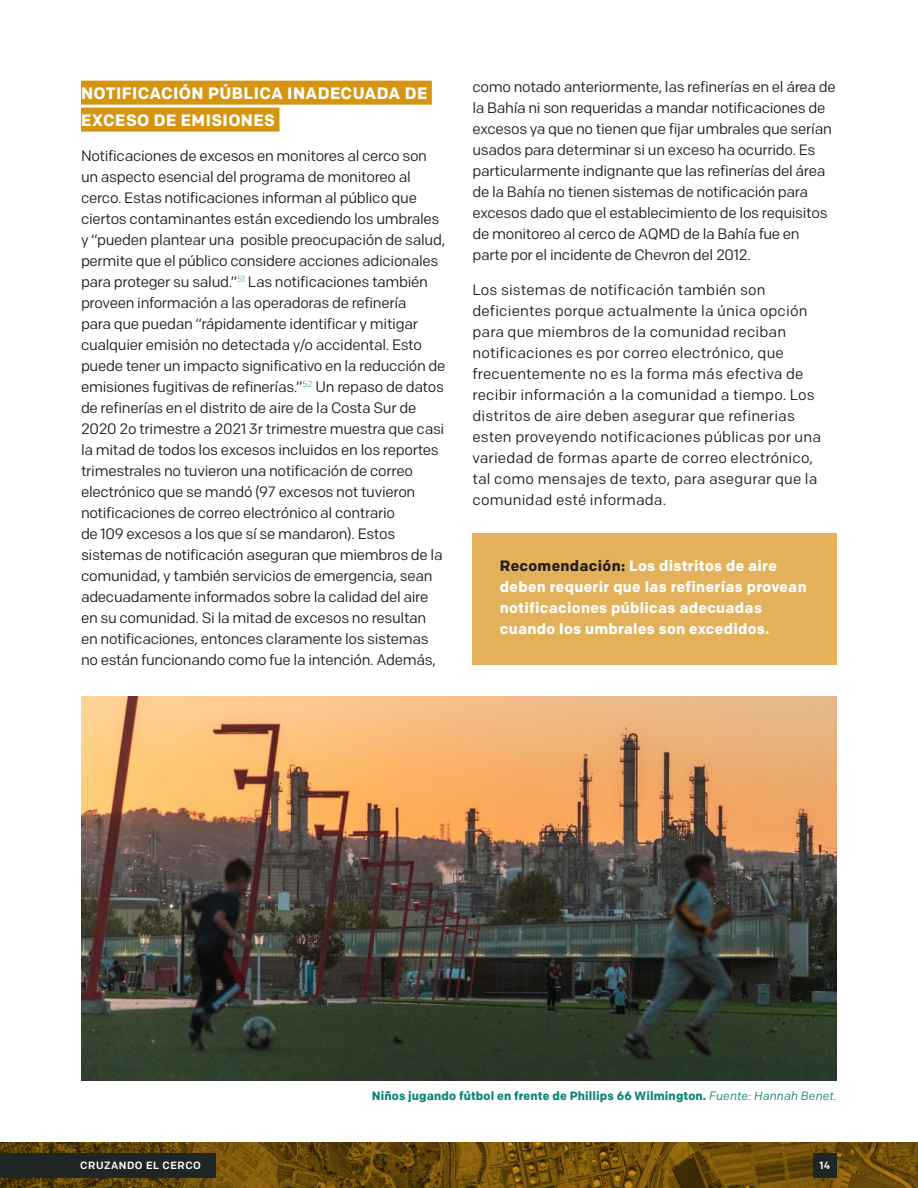
<style>
.page{position:relative;width:918px;height:1188px;background:#fff}
.page>*{position:absolute;margin:0;border:0;box-sizing:border-box;transform-origin:0 0}
.t1{font:700 16.5px/27px "Colfax";letter-spacing:.025em;color:#fff}
.Body{font:15px/21px "Colfax";letter-spacing:-.02em;color:#201f1e}
.Body-2{font:15px/21px "Colfax";letter-spacing:.01em;color:#201f1e}
.Recommendation_Body{font:700 15px/21px "Colfax";letter-spacing:.02em;color:#fff}
.t2{font:700 12px "Colfax";letter-spacing:.01em;color:#0c8575}
.t3{font:500 10.5px "Colfax";letter-spacing:.05em;color:#fff}
.s1{color:#231f20}
.s2{font-weight:400;font-style:italic}
</style>
<div class="page">
<svg style="left:0;top:1143px;width:918px;height:45px;background:#6c4c09"></svg>
<div style="left:0;top:1153px;width:216px;height:25px;background:#1e2626"></div>
<div style="left:813px;top:1153px;width:24px;height:25px;background:#1e2626"></div>
<div style="left:81px;top:81px;width:351px;height:24px;background:#d59510"></div>
<div style="left:81px;top:108px;width:198px;height:24px;background:#d59510"></div>
<img style="left:81px;top:697px;width:756px;height:383px">
<div style="left:473px;top:533px;width:364px;height:132px;background:#e2b15a"></div>
<h2 class="t1" style="left:81px;top:80px;width:348px">NOTIFICACIÓN PÚBLICA INADECUADA DE<br>EXCESO DE EMISIONES</h2>
<p class="Body" style="left:81px;top:145px;width:366px">Notificaciones de excesos en monitores al cerco son un aspecto esencial del programa de monitoreo al cerco. Estas notificaciones informan al público que ciertos contaminantes están excediendo los umbrales y “pueden plantear una posible preocupación de salud, permite que el público considere acciones adicionales para proteger su salud.”<sup>51</sup> Las notificaciones también proveen información a las operadoras de refinería<br>para que puedan “rápidamente identificar y mitigar cualquier emisión no detectada y/o accidental. Esto puede tener un impacto significativo en la reducción de emisiones fugitivas de refinerías.”<sup>52</sup> Un repaso de datos de refinerías en el distrito de aire de la Costa Sur de 2020 2o trimestre a 2021 3r trimestre muestra que casi la mitad de todos los excesos incluidos en los reportes trimestrales no tuvieron una notificación de correo electrónico que se mandó (97 excesos not tuvieron notificaciones de correo electrónico al contrario<br>de 109 excesos a los que sí se mandaron). Estos sistemas de notificación aseguran que miembros de la comunidad, y también servicios de emergencia, sean adecuadamente informados sobre la calidad del aire en su comunidad. Si la mitad de excesos no resultan en notificaciones, entonces claramente los sistemas no están funcionando como fue la intención. Además,</p>
<p class="Body" style="left:472px;top:76px;width:365px">como notado anteriormente, las refinerías en el área de la Bahía ni son requeridas a mandar notificaciones de excesos ya que no tienen que fijar umbrales que serían usados para determinar si un exceso ha ocurrido. Es particularmente indignante que las refinerías del área de la Bahía no tienen sistemas de notificación para excesos dado que el establecimiento de los requisitos de monitoreo al cerco de AQMD de la Bahía fue en parte por el incidente de Chevron del 2012.</p>
<p class="Body-2" style="left:472px;top:279px;width:350px">Los sistemas de notificación también son deficientes porque actualmente la única opción para que miembros de la comunidad reciban notificaciones es por correo electrónico, que frecuentemente no es la forma más efectiva de recibir información a la comunidad a tiempo. Los distritos de aire deben asegurar que refinerias esten proveyendo notificaciones públicas por una variedad de formas aparte de correo electrónico, tal como mensajes de texto, para asegurar que la comunidad esté informada.</p>
<p class="Recommendation_Body" style="left:500px;top:556px;width:308px"><span class="s1">Recomendación:</span> Los distritos de aire deben requerir que las refinerías provean notificaciones públicas adecuadas cuando los umbrales son excedidos.</p>
<p class="t2" style="left:372px;top:1088px;width:467px">Niños jugando fútbol en frente de Phillips 66 Wilmington. <span class="s2">Fuente: Hannah Benet.</span></p>
<p class="t3" style="left:80px;top:1159px;width:122px">CRUZANDO EL CERCO</p>
<p class="t3" style="left:820px;top:1159px;width:12px">14</p>
</div>
